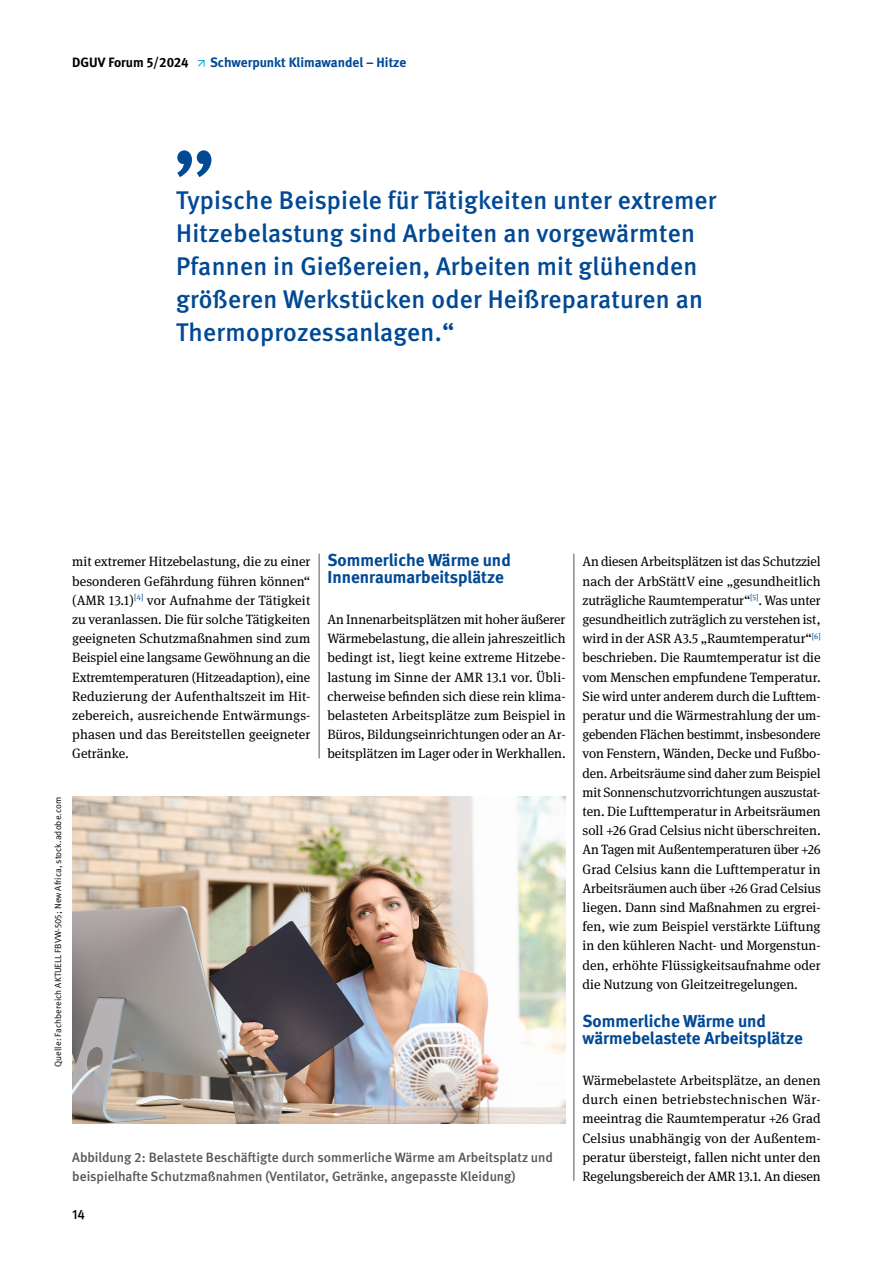
<style>
.page{position:relative;width:893px;height:1263px;background:#fff}
.page>*{position:absolute;margin:0;border:0;box-sizing:border-box;transform-origin:0 0}
.t1{font:500 25.5px/33px "DGUV Meta";letter-spacing:.01em;color:#004994}
.Zwischenheadline_Fließtext_blau{font:700 17.25px/16.5px "DGUV Meta";color:#004994}
.Fließtext_book_9pt{font:13.5px/19.2px "DGUV Meta Serif";color:#000;text-align:justify}
.Bildunterschrift{font:500 13.5px/19.2px "DGUV Meta";color:#575756}
.t2{font:700 13.5px "DGUV Meta";color:#004994}
.t3{font:700 13.5px "DGUV Meta";color:#000}
.t4{font:500 13.5px "DGUV Meta";color:#000}
.t5{font:9px "DGUV Meta";letter-spacing:.01em;color:#000}
</style>
<div class="page">
<svg style="left:197px;top:60px;width:8px;height:7px"></svg>
<img style="left:72px;top:797px;width:494px;height:326px">
<hr style="left:319px;top:554px;width:1px;height:204px;background:#575756">
<hr style="left:574px;top:554px;width:1px;height:627px;background:#575756">
<svg style="left:177px;top:150px;width:34px;height:27px"></svg>
<p class="t3" style="left:72px;top:54px;width:118px">DGUV Forum 5/2024</p>
<p class="t2" style="left:210px;top:54px;width:198px">Schwerpunkt Klimawandel – Hitze</p>
<h1 class="t1" style="left:176px;top:184px;width:542px">Typische Beispiele für Tätigkeiten unter extremer Hitzebelastung sind Arbeiten an vorgewärmten Pfannen in Gießereien, Arbeiten mit glühenden größeren Werkstücken oder Heißreparaturen an Thermoprozessanlagen.“</h1>
<p class="Fließtext_book_9pt" style="left:72px;top:552px;width:240px">mit extremer Hitzebelastung, die zu einer besonderen Gefährdung führen können“ (AMR 13.1)<sup>[4]</sup> vor Aufnahme der Tätigkeit zu veranlassen. Die für solche Tätigkeiten geeigneten Schutzmaßnahmen sind zum Beispiel eine langsame Gewöhnung an die Extremtemperaturen (Hitzeadaption), eine Reduzierung der Aufenthaltszeit im Hit&shy;zebereich, ausreichende Entwärmungs&shy;phasen und das Bereitstellen geeigneter Getränke.</p>
<p class="t5" style="left:53px;top:1067px;width:271px;rotate:-90deg">Quelle: Fachbereich AKTUELL FBVW-505; New Africa, stock.adobe.com</p>
<h4 class="Zwischenheadline_Fließtext_blau" style="left:327px;top:553px;width:185px">Sommerliche Wärme und<br>Innenraumarbeitsplätze</h4>
<p class="Fließtext_book_9pt" style="left:327px;top:610px;width:240px">An Innenarbeitsplätzen mit hoher äußerer Wärmebelastung, die allein jahreszeitlich bedingt ist, liegt keine extreme Hitzebe&shy;lastung im Sinne der AMR 13.1 vor. Übli&shy;cherweise befinden sich diese rein klima&shy;belasteten Arbeitsplätze zum Beispiel in Büros, Bildungseinrichtungen oder an Ar&shy;beitsplätzen im Lager oder in Werkhallen.</p>
<p class="Bildunterschrift" style="left:72px;top:1148px;width:482px">Abbildung 2: Belastete Beschäftigte durch sommerliche Wärme am Arbeitsplatz und beispielhafte Schutzmaßnahmen (Ventilator, Getränke, angepasste Kleidung)</p>
<p class="t4" style="left:72px;top:1207px;width:14px">14</p>
<p class="Fließtext_book_9pt" style="left:583px;top:552px;width:240px">An diesen Arbeitsplätzen ist das Schutzziel nach der ArbStättV eine „gesundheitlich zuträgliche Raumtemperatur“<sup>[5]</sup>. Was unter gesundheitlich zuträglich zu verstehen ist, wird in der ASR A3.5 „Raumtemperatur“<sup>[6] </sup>beschrieben. Die Raumtemperatur ist die vom Menschen empfundene Temperatur.<br>Sie wird unter anderem durch die Lufttem&shy;peratur und die Wärmestrahlung der um&shy;gebenden Flächen bestimmt, insbesondere von Fenstern, Wänden, Decke und Fußbo&shy;den. Arbeitsräume sind daher zum Beispiel mit Sonnenschutzvorrichtungen auszustat&shy;ten. Die Lufttemperatur in Arbeitsräumen soll +26 Grad Celsius nicht überschreiten.<br>An Tagen mit Außentemperaturen über +26<br>Grad Celsius kann die Lufttemperatur in Arbeitsräumen auch über +26 Grad Celsius liegen. Dann sind Maßnahmen zu ergrei&shy;fen, wie zum Beispiel verstärkte Lüftung in den kühleren Nacht- und Morgenstun&shy;den, erhöhte Flüssigkeitsaufnahme oder die Nutzung von Gleitzeitregelungen.</p>
<h4 class="Zwischenheadline_Fließtext_blau" style="left:583px;top:1013px;width:222px">Sommerliche Wärme und wärmebelastete Arbeitsplätze</h4>
<p class="Fließtext_book_9pt" style="left:583px;top:1071px;width:240px">Wärmebelastete Arbeitsplätze, an denen durch einen betriebstechnischen Wär&shy;meeintrag die Raumtemperatur +26 Grad Celsius unabhängig von der Außentem&shy;peratur übersteigt, fallen nicht unter den Regelungsbereich der AMR 13.1. An diesen</p>
</div>
